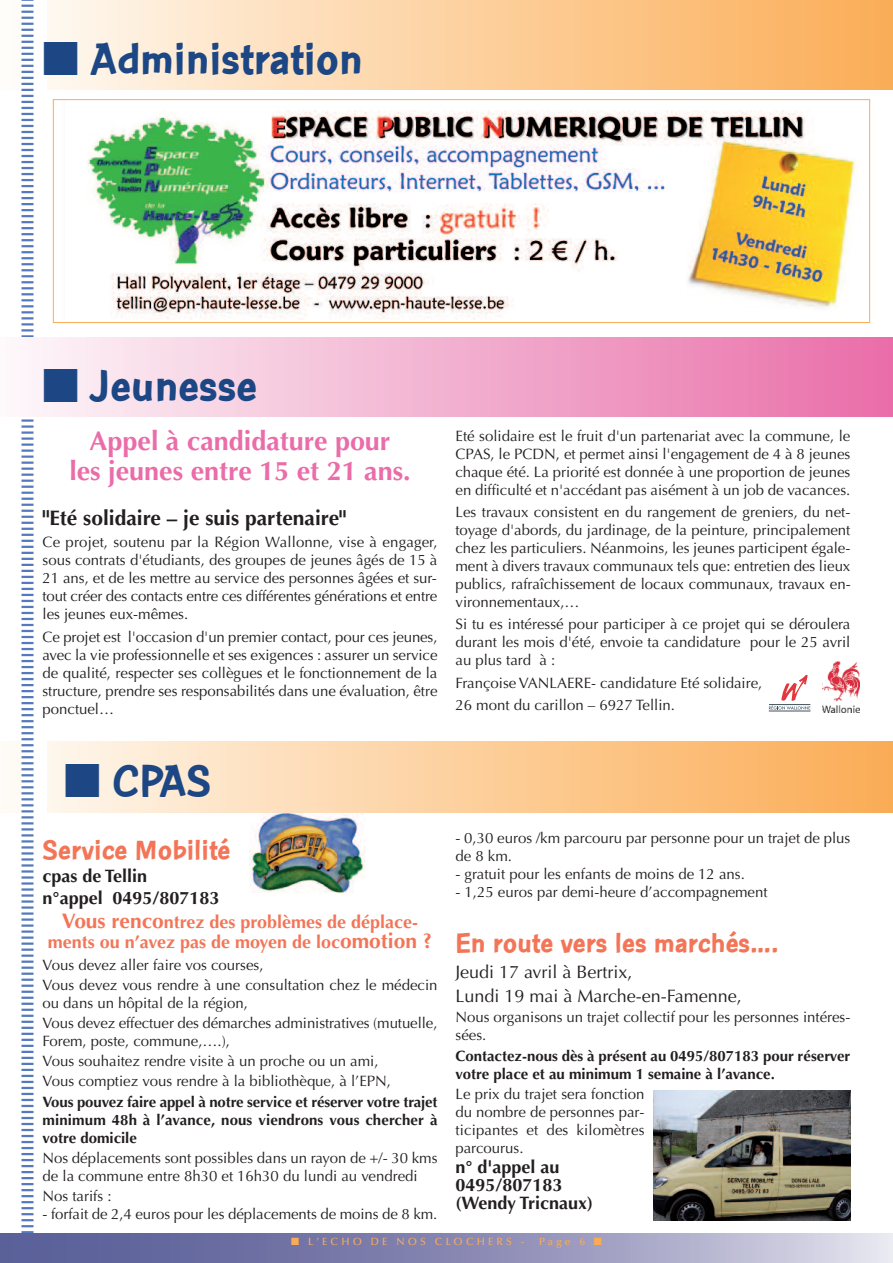
<style>
.page{position:relative;width:893px;height:1263px;background:#fff}
.page>*{position:absolute;margin:0;border:0;box-sizing:border-box;transform-origin:0 0}
.t1{font:700 48px "Con Brush";color:#1c4784}
.t2{font:700 30px "Con Brush";color:#f37557}
.t3{font:700 27px/30px "Optima";color:#ea6ca9;text-align:center}
.t4{font:700 21px "Optima";color:#231f20}
.t5{font:700 18px "Optima";color:#f37557}
.t6{font:700 18px/18px "Optima";color:#231f20}
.t7{font:18px/24.6px "Optima";color:#231f20}
.t8{font:15px/18px "Optima";color:#231f20}
.t9{font:700 15px/18px "Optima";color:#231f20;text-align:justify}
.t10{font:500 10.5px "Optima";letter-spacing:.3em;color:#faac55}
.s1{font-size:21px}
</style>
<div class="page">
<div style="left:0;top:742px;width:893px;height:70px;background:linear-gradient(to right,#fff9f1,#fbab53)"></div>
<div style="left:0;top:0;width:893px;height:89px;background:linear-gradient(to right,#fffbf5,#fbac54)"></div>
<div style="left:22px;top:0;width:25px;height:1263px;background:#fff"></div>
<svg style="left:22px;top:0;width:14px;height:1233px"></svg>
<svg style="left:0;top:1233px;width:893px;height:30px;background:#8f90b8"></svg>
<img style="left:87px;top:110px;width:773px;height:209px">
<div style="left:53px;top:99px;width:817px;height:224px;border:1px solid #faac55"></div>
<div style="left:0;top:338px;width:893px;height:79px;background:linear-gradient(to right,#fdf8f9,#e96ca8)"></div>
<img style="left:822px;top:662px;width:37px;height:50px">
<svg style="left:769px;top:675px;width:41px;height:34px"></svg>
<hr style="left:769px;top:711px;width:41px;height:1px;background:#41525c">
<hr style="left:769px;top:704px;width:41px;height:1px;background:#41525c">
<img style="left:249px;top:810px;width:116px;height:84px">
<img style="left:654px;top:1091px;width:196px;height:129px">
<h1 class="t1" style="left:43px;top:30px;width:322px">■ Administration</h1>
<h1 class="t1" style="left:43px;top:357px;width:216px">■ Jeunesse</h1>
<h3 class="t3" style="left:69px;top:428px;width:343px">Appel à candidature pour<br>les jeunes entre 15 et 21 ans.</h3>
<h3 class="t4" style="left:43px;top:509px;width:305px">"Eté solidaire – je suis partenaire"</h3>
<p class="t8" style="left:43px;top:535px;width:396px;text-align:justify">Ce projet, soutenu par la Région Wallonne, vise à engager, sous contrats d'étudiants, des groupes de jeunes âgés de 15 à 21 ans, et de les mettre au service des personnes âgées et sur&shy;tout créer des contacts entre ces différentes générations et entre les jeunes eux-mêmes.</p>
<p class="t8" style="left:43px;top:629px;width:396px;text-align:justify">Ce projet est l'occasion d'un premier contact, pour ces jeunes, avec la vie professionnelle et ses exigences : assurer un service de qualité, respecter ses collègues et le fonctionnement de la structure, prendre ses responsabilités dans une évaluation, être ponctuel…</p>
<p class="t8" style="left:455px;top:428px;width:396px;text-align:justify">Eté solidaire est le fruit d'un partenariat avec la commune, le CPAS, le PCDN, et permet ainsi l'engagement de 4 à 8 jeunes chaque été. La priorité est donnée à une proportion de jeunes en difficulté et n'accédant pas aisément à un job de vacances.</p>
<p class="t8" style="left:455px;top:504px;width:397px;text-align:justify">Les travaux consistent en du rangement de greniers, du net&shy;toyage d'abords, du jardinage, de la peinture, principalement chez les particuliers. Néanmoins, les jeunes participent égale&shy;ment à divers travaux communaux tels que: entretien des lieux publics, rafraîchissement de locaux communaux, travaux en&shy;vironnementaux,…</p>
<p class="t8" style="left:455px;top:617px;width:396px;text-align:justify">Si tu es intéressé pour participer à ce projet qui se déroulera durant les mois d'été, envoie ta candidature pour le 25 avril au plus tard à :</p>
<p class="t8" style="left:455px;top:673px;width:308px;line-height:22.2px">Françoise VANLAERE- candidature Eté solidaire,<br>26 mont du carillon – 6927 Tellin.</p>
<h1 class="t1" style="left:64px;top:751px;width:149px">■ CPAS</h1>
<h2 class="t2" style="left:43px;top:832px;width:190px">Service Mobilité</h2>
<p class="t6" style="left:43px;top:869px;width:106px">cpas de Tellin</p>
<p class="t6" style="left:43px;top:891px;width:179px">n°appel 0495/807183</p>
<p class="t5" style="left:62px;top:915px;width:358px"><span class="s1">Vous renco</span>ntrez des problèmes de déplace-</p>
<p class="t5" style="left:48px;top:934px;width:386px">ments ou n’avez pas de moyen de loc<span class="s1">omotion ?</span></p>
<p class="t8" style="left:43px;top:956px;width:396px;line-height:20.1px">Vous devez aller faire vos courses,<br>Vous devez vous rendre à une consultation chez le médecin</p>
<p class="t8" style="left:43px;top:994px;width:396px;line-height:20.1px">ou dans un hôpital de la région,<br>Vous devez effectuer des démarches administratives (mutuelle,</p>
<p class="t8" style="left:43px;top:1032px;width:350px;line-height:20.1px">Forem, poste, commune,….),<br>Vous souhaitez rendre visite à un proche ou un ami,<br>Vous comptiez vous rendre à la bibliothèque, à l’EPN,</p>
<p class="t9" style="left:43px;top:1094px;width:396px">Vous pouvez faire appel à notre service et réserver votre trajet minimum 48h à l’avance, nous viendrons vous chercher à votre domicile</p>
<p class="t8" style="left:43px;top:1150px;width:396px">Nos déplacements sont possibles dans un rayon de +/- 30 kms de la commune entre 8h30 et 16h30 du lundi au vendredi</p>
<p class="t8" style="left:43px;top:1188px;width:71px">Nos tarifs :</p>
<p class="t8" style="left:43px;top:1206px;width:396px">- forfait de 2,4 euros pour les déplacements de moins de 8 km.</p>
<p class="t8" style="left:455px;top:830px;width:396px">- 0,30 euros /km parcouru par personne pour un trajet de plus de 8 km.</p>
<p class="t8" style="left:455px;top:866px;width:291px">- gratuit pour les enfants de moins de 12 ans.</p>
<p class="t8" style="left:455px;top:884px;width:314px">- 1,25 euros par demi-heure d’accompagnement</p>
<h2 class="t2" style="left:455px;top:925px;width:325px">En route vers les marchés….</h2>
<p class="t7" style="left:455px;top:961px;width:288px">Jeudi 17 avril à Bertrix,<br>Lundi 19 mai à Marche-en-Famenne,</p>
<p class="t8" style="left:455px;top:1010px;width:396px">Nous organisons un trajet collectif pour les personnes intéres&shy;sées.</p>
<p class="t9" style="left:455px;top:1048px;width:396px">Contactez-nous dès à présent au 0495/807183 pour réserver votre place et au minimum 1 semaine à l’avance.</p>
<p class="t8" style="left:455px;top:1086px;width:191px;text-align:justify">Le prix du trajet sera fonction du nombre de personnes par&shy;ticipantes et des kilomètres parcourus.</p>
<p class="t6" style="left:455px;top:1159px;width:139px">n° d'appel au<br>0495/807183 (Wendy Tricnaux)</p>
<p class="t10" style="left:291px;top:1238px;width:235px">■ L’ECHO DE NOS CLOCHERS -</p>
<p class="t10" style="left:539px;top:1238px;width:64px">Page 6 ■</p>
</div>
